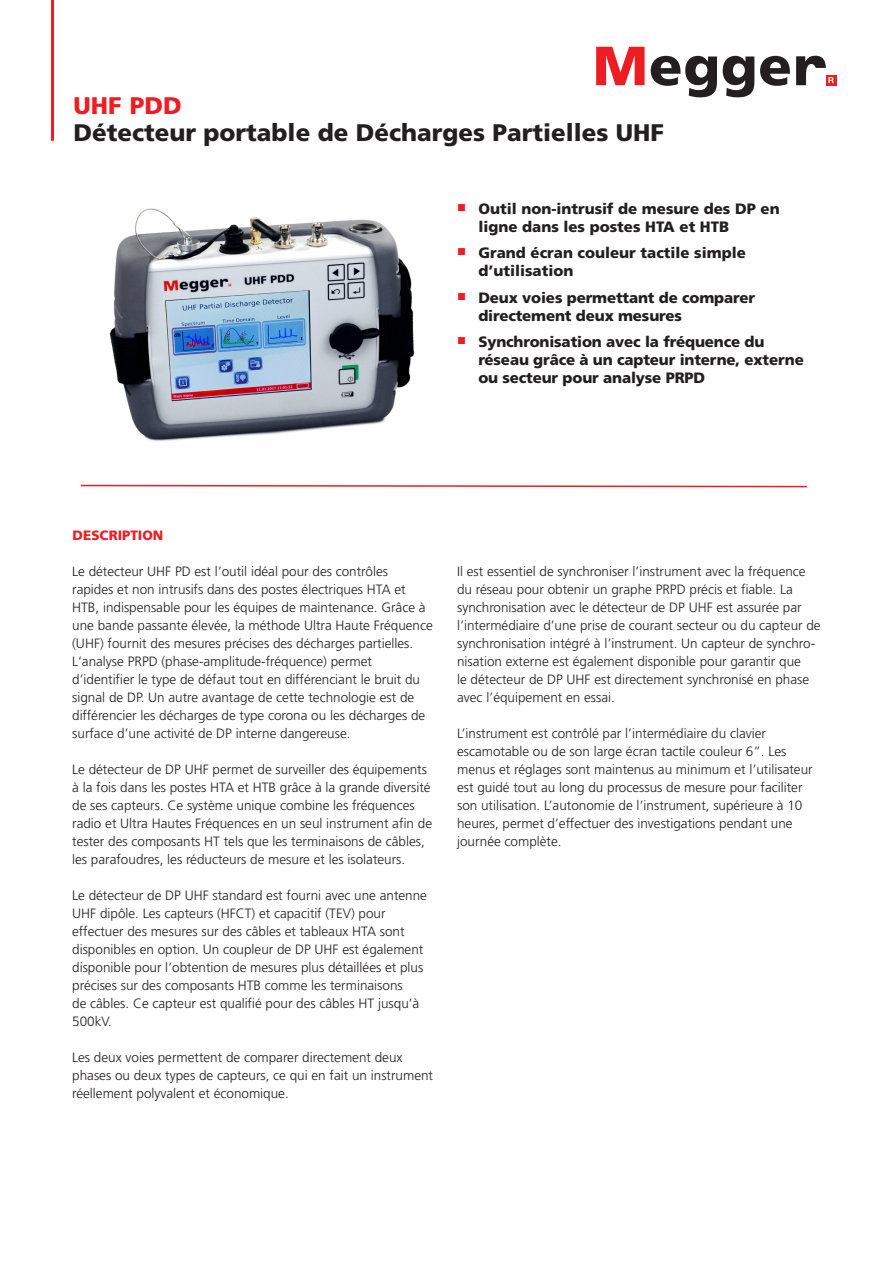
<style>
.page{position:relative;width:893px;height:1263px;background:#fff}
.page>*{position:absolute;margin:0;border:0;box-sizing:border-box;transform-origin:0 0}
.Main_Black_Heading{font:900 24px "Frutiger LT Pro";color:#231f20}
.Main_Red_Heading{font:900 24px "Frutiger LT Pro";color:#ee1d23}
.t1{font:900 15px/18px "Frutiger LT Pro";letter-spacing:-.01em;color:#231f20}
.Body_Copy{font:300 13.5px/18px "Frutiger LT Pro";color:#231f20}
.Red_Body_Heading{font:900 13.5px "Frutiger LT Pro";color:#ee1d23}
</style>
<div class="page">
<hr style="left:51px;top:0;width:3px;height:141px;background:#ee1d23">
<svg style="left:596px;top:47px;width:49px;height:38px"></svg>
<svg style="left:651px;top:56px;width:66px;height:41px"></svg>
<svg style="left:723px;top:56px;width:31px;height:41px"></svg>
<svg style="left:760px;top:56px;width:30px;height:30px"></svg>
<div style="left:826px;top:75px;width:10px;height:10px;background:#ee1d23"></div>
<svg style="left:796px;top:55px;width:38px;height:30px"></svg>
<svg style="left:80px;top:484px;width:727px;height:4px"></svg>
<img style="left:109px;top:208px;width:306px;height:233px">
<p class="Main_Red_Heading" style="left:74px;top:91px;width:110px">UHF PDD</p>
<p class="Main_Black_Heading" style="left:74px;top:118px;width:592px">Détecteur portable de Décharges Partielles UHF</p>
<p class="t1" style="left:478px;top:199px;width:303px;text-indent:-21px"><sup>■</sup> Outil non-intrusif de mesure des DP en ligne dans les postes HTA et HTB</p>
<p class="t1" style="left:478px;top:244px;width:269px;text-indent:-21px"><sup>■</sup> Grand écran couleur tactile simple d’utilisation</p>
<p class="t1" style="left:478px;top:288px;width:278px;text-indent:-21px"><sup>■</sup> Deux voies permettant de comparer directement deux mesures</p>
<p class="t1" style="left:478px;top:333px;width:327px;text-indent:-21px"><sup>■</sup> Synchronisation avec la fréquence du réseau grâce à un capteur interne, externe ou secteur pour analyse PRPD</p>
<p class="Red_Body_Heading" style="left:73px;top:527px;width:92px">DESCRIPTION</p>
<p class="Body_Copy" style="left:72px;top:562px;width:362px">Le détecteur UHF PD est l’outil idéal pour des contrôles<br>rapides et non intrusifs dans des postes électriques HTA et HTB, indispensable pour les équipes de maintenance. Grâce à une bande passante élevée, la méthode Ultra Haute Fréquence (UHF) fournit des mesures précises des décharges partielles.<br>L‘analyse PRPD (phase-amplitude-fréquence) permet d’identifier le type de défaut tout en différenciant le bruit du signal de DP. Un autre avantage de cette technologie est de différencier les décharges de type corona ou les décharges de surface d’une activité de DP interne dangereuse.</p>
<p class="Body_Copy" style="left:72px;top:760px;width:361px">Le détecteur de DP UHF permet de surveiller des équipements à la fois dans les postes HTA et HTB grâce à la grande diversité de ses capteurs. Ce système unique combine les fréquences radio et Ultra Hautes Fréquences en un seul instrument afin de tester des composants HT tels que les terminaisons de câbles, les parafoudres, les réducteurs de mesure et les isolateurs.</p>
<p class="Body_Copy" style="left:72px;top:886px;width:356px">Le détecteur de DP UHF standard est fourni avec une antenne UHF dipôle. Les capteurs (HFCT) et capacitif (TEV) pour effectuer des mesures sur des câbles et tableaux HTA sont disponibles en option. Un coupleur de DP UHF est également disponible pour l’obtention de mesures plus détaillées et plus précises sur des composants HTB comme les terminaisons<br>de câbles. Ce capteur est qualifié pour des câbles HT jusqu’à 500kV.</p>
<p class="Body_Copy" style="left:72px;top:1048px;width:362px">Les deux voies permettent de comparer directement deux phases ou deux types de capteurs, ce qui en fait un instrument réellement polyvalent et économique.</p>
<p class="Body_Copy" style="left:457px;top:562px;width:365px">Il est essentiel de synchroniser l’instrument avec la fréquence du réseau pour obtenir un graphe PRPD précis et fiable. La synchronisation avec le détecteur de DP UHF est assurée par l’intermédiaire d’une prise de courant secteur ou du capteur de synchronisation intégré à l’instrument. Un capteur de synchro&shy;nisation externe est également disponible pour garantir que<br>le détecteur de DP UHF est directement synchronisé en phase avec l’équipement en essai.</p>
<p class="Body_Copy" style="left:457px;top:724px;width:357px">L’instrument est contrôlé par l’intermédiaire du clavier escamotable ou de son large écran tactile couleur 6”. Les menus et réglages sont maintenus au minimum et l’utilisateur est guidé tout au long du processus de mesure pour faciliter son utilisation. L’autonomie de l’instrument, supérieure à 10 heures, permet d’effectuer des investigations pendant une journée complète.</p>
</div>
